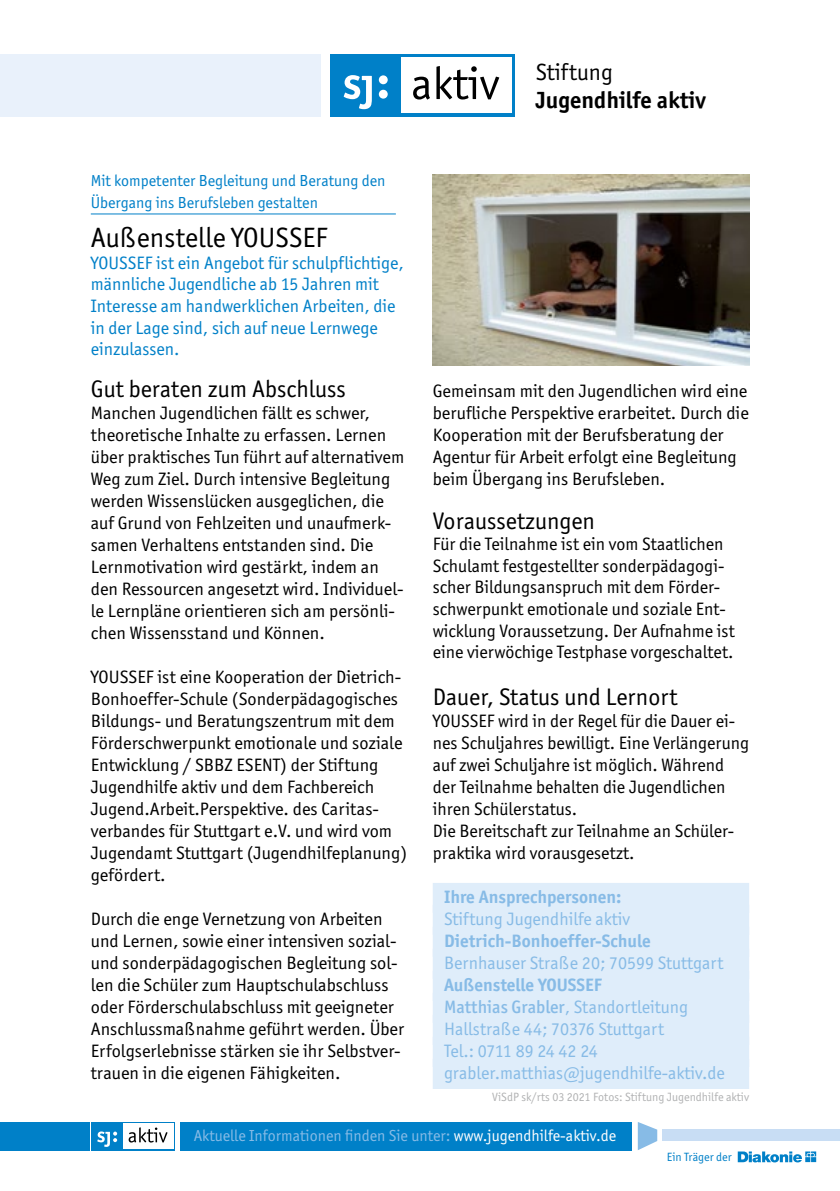
<style>
.page{position:relative;width:840px;height:1191px;background:#fff}
.page>*{position:absolute;margin:0;border:0;box-sizing:border-box;transform-origin:0 0}
.t1{font:28px "Officina Sans ITC Std";color:#000}
.t2{font:24px "Officina Sans ITC Std";color:#000}
.t3{font:700 23.6px "Officina Sans ITC Std";color:#000}
.t4{font:23.6px "Officina Sans ITC Std";color:#000}
.t5{font:18px/22px "Officina Sans ITC Std";color:#000}
.t6{font:18px/22px "Officina Sans ITC Std";color:#87bbe6}
.t7{font:18px/21.6px "Officina Sans ITC Std";color:#0080c8}
.t8{font:700 18px "Officina Sans ITC Std";color:#87bbe6}
.t9{font:16px/21.6px "Officina Sans ITC Std";color:#0080c8}
.t10{font:16px "Officina Sans ITC Std";color:#87bbe6}
.t11{font:12px "Officina Sans ITC Std";color:#b1b2b3}
.t12{font:12px "Officina Sans ITC Std";color:#0080c8}
.s1{font-weight:700}
.s2{font-weight:500}
.s3{color:#fff}
</style>
<div class="page">
<div style="left:0;top:54px;width:320px;height:62px;background:#e9f1fb"></div>
<div style="left:330px;top:54px;width:185px;height:62px;background:#0080c8"></div>
<div style="left:400px;top:58px;width:111px;height:55px;background:#fff"></div>
<div style="left:378px;top:90px;width:9px;height:9px;background:#fff;border-radius:50%"></div>
<div style="left:378px;top:75px;width:9px;height:9px;background:#fff;border-radius:50%"></div>
<svg style="left:343px;top:75px;width:28px;height:34px"></svg>
<svg style="left:413px;top:77px;width:16px;height:22px"></svg>
<svg style="left:436px;top:66px;width:63px;height:33px"></svg>
<div style="left:91px;top:1121px;width:84px;height:29px;background:#0080c8"></div>
<div style="left:123px;top:1123px;width:50px;height:25px;background:#fff"></div>
<svg style="left:97px;top:1131px;width:20px;height:15px"></svg>
<svg style="left:128px;top:1127px;width:39px;height:15px"></svg>
<div style="left:0;top:1121px;width:89px;height:29px;background:#0080c8"></div>
<div style="left:180px;top:1121px;width:451px;height:29px;background:#0080c8"></div>
<div style="left:662px;top:1129px;width:177px;height:12px;background:#c8ddf4"></div>
<svg style="left:637px;top:1122px;width:20px;height:28px"></svg>
<svg style="left:737px;top:1151px;width:78px;height:11px"></svg>
<hr style="left:91px;top:213px;width:304px;height:1px;background:#0080c8">
<img style="left:432px;top:175px;width:316px;height:191px">
<div style="left:432px;top:883px;width:316px;height:30px;background:#dfedfa"></div>
<div style="left:432px;top:905px;width:316px;height:30px;background:#dfedfa"></div>
<div style="left:432px;top:927px;width:316px;height:30px;background:#dfedfa"></div>
<div style="left:432px;top:949px;width:316px;height:30px;background:#dfedfa"></div>
<div style="left:432px;top:971px;width:316px;height:30px;background:#dfedfa"></div>
<div style="left:432px;top:993px;width:316px;height:30px;background:#dfedfa"></div>
<div style="left:432px;top:1015px;width:316px;height:30px;background:#dfedfa"></div>
<div style="left:432px;top:1037px;width:316px;height:30px;background:#dfedfa"></div>
<div style="left:432px;top:1059px;width:316px;height:30px;background:#dfedfa"></div>
<p class="t9" style="left:91px;top:170px;width:296px">Mit kompetenter Begleitung und Beratung den<br>Übergang ins Berufsleben gestalten</p>
<h1 class="t1" style="left:91px;top:221px;width:238px">Außenstelle YOUSSEF</h1>
<p class="t7" style="left:91px;top:252px;width:314px">YOUSSEF ist ein Angebot für schulpflichtige, männliche Jugendliche ab 15 Jahren mit Interesse am handwerklichen Arbeiten, die in der Lage sind, sich auf neue Lernwege einzulassen.</p>
<h2 class="t2" style="left:91px;top:374px;width:256px">Gut beraten zum Abschluss</h2>
<p class="t5" style="left:91px;top:401px;width:315px">Manchen Jugendlichen fällt es schwer, theoretische Inhalte zu erfassen. Lernen über praktisches Tun führt auf alternativem Weg zum Ziel. Durch intensive Begleitung werden Wissenslücken ausgeglichen, die auf Grund von Fehlzeiten und unaufmerk&shy;samen Verhaltens entstanden sind. Die Lernmotivation wird gestärkt, indem an den Ressourcen angesetzt wird. Individuel&shy;le Lernpläne orientieren sich am persönli&shy;chen Wissensstand und Können.</p>
<p class="t5" style="left:91px;top:665px;width:318px">YOUSSEF ist eine Kooperation der Dietrich-Bonhoeffer-Schule (Sonderpädagogisches Bildungs- und Beratungszentrum mit dem Förderschwerpunkt emotionale und soziale Entwicklung / SBBZ ESENT) der Stiftung Jugendhilfe aktiv und dem Fachbereich Jugend.Arbeit.Perspektive. des Caritas&shy;verbandes für Stuttgart e.V. und wird vom Jugendamt Stuttgart (Jugendhilfeplanung) gefördert.</p>
<p class="t5" style="left:91px;top:907px;width:315px">Durch die enge Vernetzung von Arbeiten und Lernen, sowie einer intensiven sozial&shy;und sonderpädagogischen Begleitung sol&shy;len die Schüler zum Hauptschulabschluss oder Förderschulabschluss mit geeigneter Anschlussmaßnahme geführt werden. Über Erfolgserlebnisse stärken sie ihr Selbstver&shy;trauen in die eigenen Fähigkeiten.</p>
<h3 class="t4" style="left:535px;top:58px;width:78px">Stiftung</h3>
<h3 class="t3" style="left:535px;top:85px;width:171px">Jugendhilfe aktiv</h3>
<p class="t5" style="left:432px;top:379px;width:317px">Gemeinsam mit den Jugendlichen wird eine berufliche Perspektive erarbeitet. Durch die Kooperation mit der Berufsberatung der Agentur für Arbeit erfolgt eine Begleitung beim Übergang ins Berufsleben.</p>
<h2 class="t2" style="left:432px;top:506px;width:164px">Voraussetzungen</h2>
<p class="t5" style="left:432px;top:533px;width:303px">Für die Teilnahme ist ein vom Staatlichen Schulamt festgestellter sonderpädagogi&shy;scher Bildungsanspruch mit dem Förder&shy;schwerpunkt emotionale und soziale Ent&shy;wicklung Voraussetzung. Der Aufnahme ist eine vierwöchige Testphase vorgeschaltet.</p>
<h2 class="t2" style="left:432px;top:682px;width:246px">Dauer, Status und Lernort</h2>
<p class="t5" style="left:432px;top:709px;width:318px">YOUSSEF wird in der Regel für die Dauer ei&shy;nes Schuljahres bewilligt. Eine Verlängerung auf zwei Schuljahre ist möglich. Während der Teilnahme behalten die Jugendlichen ihren Schülerstatus.<br>Die Bereitschaft zur Teilnahme an Schüler&shy;praktika wird vorausgesetzt.</p>
<p class="t8" style="left:444px;top:885px;width:179px">Ihre Ansprechpersonen:</p>
<p class="t6" style="left:444px;top:907px;width:187px">Stiftung Jugendhilfe aktiv</p>
<p class="t8" style="left:444px;top:929px;width:208px">Dietrich-Bonhoeffer-Schule</p>
<p class="t6" style="left:444px;top:951px;width:280px">Bernhauser Straße 20; 70599 Stuttgart</p>
<p class="t6" style="left:444px;top:973px;width:282px"><span class="s1">Außenstelle YOUSSEF<br></span><span class="s2">Matthias Grabler</span>, Standortleitung<br>Hallstraße 44; 70376 Stuttgart<br>Tel.: 0711 89 24 42 24 grabler.matthias@jugendhilfe-aktiv.de</p>
<p class="t11" style="left:492px;top:1089px;width:258px">ViSdP sk/rts 03 2021 Fotos: Stiftung Jugendhilfe aktiv</p>
<p class="t10" style="left:193px;top:1126px;width:424px">Aktuelle Informationen finden Sie unter: <span class="s3">www.jugendhilfe-aktiv.de</span></p>
<p class="t12" style="left:666px;top:1150px;width:66px">Ein Träger der</p>
</div>
